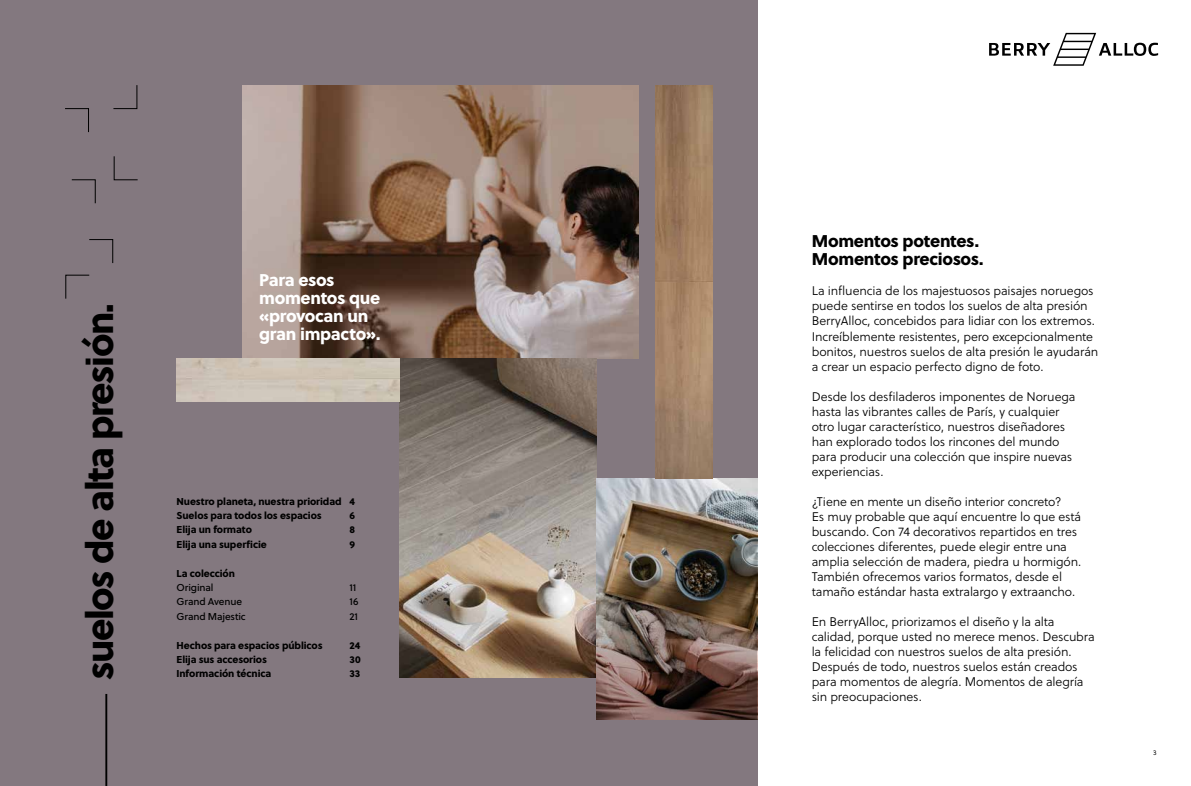
<style>
.page{position:relative;width:1191px;height:786px;background:#fff}
.page>*{position:absolute;margin:0;border:0;box-sizing:border-box;transform-origin:0 0}
.t1{font:37.6px "Soleil Xb";letter-spacing:-.04em;color:#000}
.t2{font:17px/18px "Soleil Xb";letter-spacing:-.02em;color:#fff}
.t3{font:17px/18px "Soleil Xb";letter-spacing:-.02em;color:#000}
.t4{font:12.5px/15px "Soleil Lt";letter-spacing:-.01em;color:#000}
.t5{font:10px/14.4px "Soleil Xb";letter-spacing:-.01em;color:#000}
.t6{font:10px "Soleil Bk";letter-spacing:-.01em;color:#000}
.t7{font:8px "Soleil Lt";color:#000}
</style>
<div class="page">
<div style="left:0;top:0;width:757px;height:785px;background:#83787f"></div>
<hr style="left:105px;top:693px;width:2px;height:92px;background:#000">
<svg style="left:989px;top:33px;width:169px;height:33px"></svg>
<img style="left:242px;top:85px;width:396px;height:273px">
<img style="left:399px;top:358px;width:197px;height:319px">
<img style="left:596px;top:478px;width:161px;height:241px">
<svg style="left:65px;top:85px;width:73px;height:214px"></svg>
<img style="left:176px;top:358px;width:223px;height:43px">
<img style="left:656px;top:85px;width:56px;height:393px">
<h1 class="t1" style="left:70px;top:679px;width:377px;rotate:-90deg">suelos de alta presión.</h1>
<h2 class="t2" style="left:259px;top:270px;width:123px">Para esos momentos que «provocan un gran impacto».</h2>
<p class="t5" style="left:176px;top:493px;width:180px">Nuestro planeta, nuestra prioridad 4<br>Suelos para todos los espacios</p>
<p class="t5" style="left:349px;top:507px;width:7px">6</p>
<p class="t5" style="left:176px;top:521px;width:77px">Elija un formato</p>
<p class="t5" style="left:349px;top:521px;width:7px">8</p>
<p class="t5" style="left:176px;top:536px;width:92px">Elija una superficie</p>
<p class="t5" style="left:349px;top:536px;width:7px">9</p>
<p class="t5" style="left:176px;top:565px;width:60px">La colección</p>
<p class="t6" style="left:176px;top:579px;width:38px">Original</p>
<p class="t6" style="left:349px;top:579px;width:8px">11</p>
<p class="t6" style="left:176px;top:594px;width:67px">Grand Avenue</p>
<p class="t6" style="left:349px;top:594px;width:10px">16</p>
<p class="t6" style="left:176px;top:608px;width:71px">Grand Majestic</p>
<p class="t6" style="left:349px;top:608px;width:10px">21</p>
<p class="t5" style="left:176px;top:637px;width:148px">Hechos para espacios públicos</p>
<p class="t5" style="left:349px;top:637px;width:12px">24</p>
<p class="t5" style="left:176px;top:651px;width:92px">Elija sus accesorios</p>
<p class="t5" style="left:349px;top:651px;width:13px">30</p>
<p class="t5" style="left:176px;top:665px;width:96px">Información técnica</p>
<p class="t5" style="left:349px;top:665px;width:12px">33</p>
<h2 class="t3" style="left:811px;top:231px;width:173px">Momentos potentes.<br>Momentos preciosos.</h2>
<p class="t4" style="left:811px;top:283px;width:288px">La influencia de los majestuosos paisajes noruegos puede sentirse en todos los suelos de alta presión BerryAlloc, concebidos para lidiar con los extremos.<br>Increíblemente resistentes, pero excepcionalmente bonitos, nuestros suelos de alta presión le ayudarán a crear un espacio perfecto digno de foto.</p>
<p class="t4" style="left:811px;top:388px;width:265px">Desde los desfiladeros imponentes de Noruega hasta las vibrantes calles de París, y cualquier otro lugar característico, nuestros diseñadores han explorado todos los rincones del mundo para producir una colección que inspire nuevas experiencias.</p>
<p class="t4" style="left:811px;top:493px;width:271px">¿Tiene en mente un diseño interior concreto?<br>Es muy probable que aquí encuentre lo que está buscando. Con 74 decorativos repartidos en tres colecciones diferentes, puede elegir entre una amplia selección de madera, piedra u hormigón.<br>También ofrecemos varios formatos, desde el tamaño estándar hasta extralargo y extraancho.</p>
<p class="t4" style="left:811px;top:613px;width:285px">En BerryAlloc, priorizamos el diseño y la alta calidad, porque usted no merece menos. Descubra la felicidad con nuestros suelos de alta presión.<br>Después de todo, nuestros suelos están creados para momentos de alegría. Momentos de alegría sin preocupaciones.</p>
<p class="t7" style="left:1153px;top:746px;width:5px">3</p>
</div>
